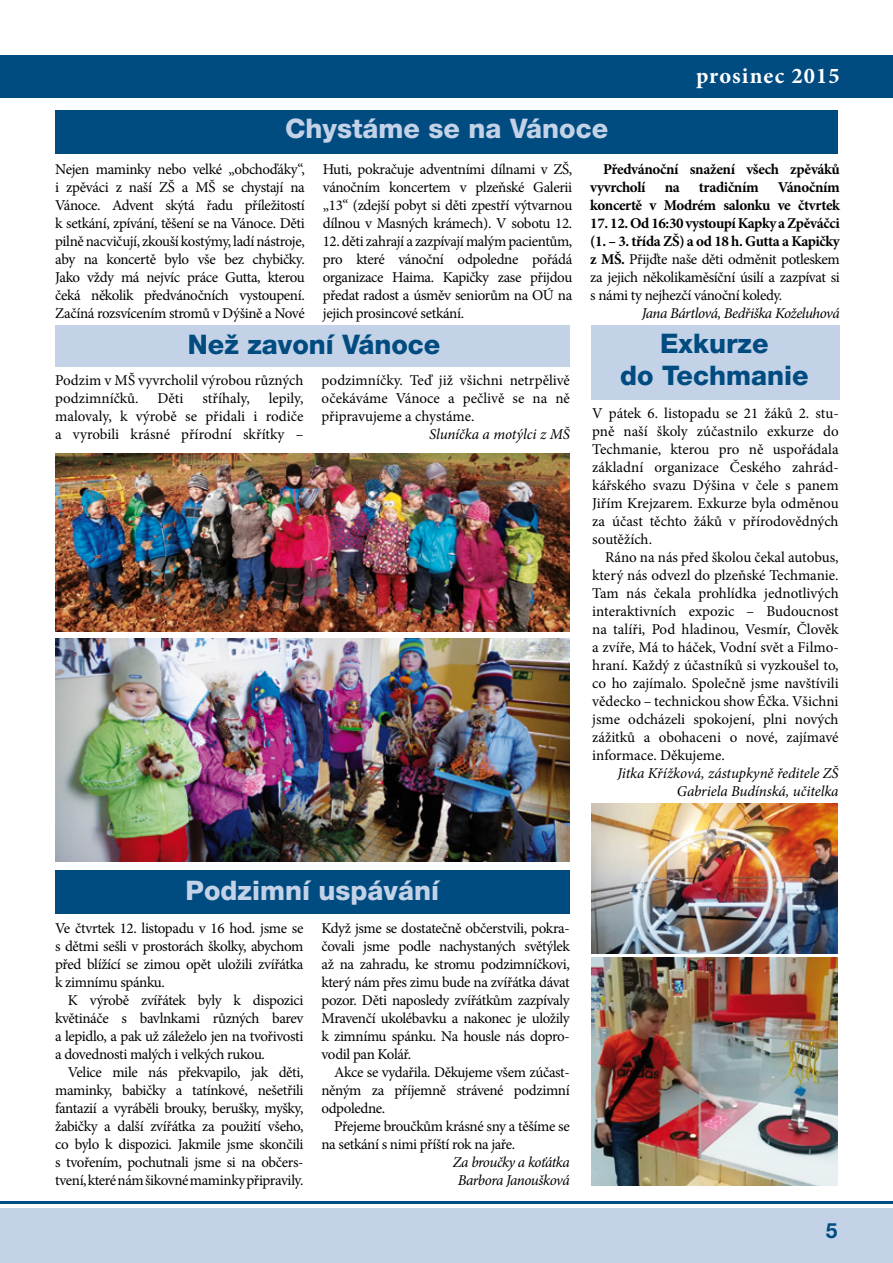
<style>
.page{position:relative;width:893px;height:1263px;background:#fff}
.page>*{position:absolute;margin:0;border:0;box-sizing:border-box;transform-origin:0 0}
.t1{font:800 27px "Helvetica Neue CE";color:#c3d2e7}
.t2{font:800 27px/32.4px "Helvetica Neue CE";color:#004b80;text-align:center}
.t3{font:700 22.5px "Minion Pro";letter-spacing:.05em;color:#fff}
.t4{font:700 21px "Helvetica Neue CE";color:#004b80}
.t5{font:15px/18px "Minion Pro";letter-spacing:-.025em;color:#000;text-align:justify}
.t6{font:italic 15px/18px "Minion Pro";letter-spacing:-.015em;color:#000;text-align:right}
.t7{font:700 15px/18px "Minion Pro";letter-spacing:-.025em;color:#000}
.t8{font:15px/18px "Minion Pro";color:#000}
.t9{font:italic 15px/18px "Minion Pro";letter-spacing:-.035em;color:#000;text-align:center}
.t10{font:15px "Minion Pro";letter-spacing:.005em;color:#000}
.s1{font-weight:700}
</style>
<div class="page">
<div style="left:0;top:1208px;width:893px;height:55px;background:#c3d2e7"></div>
<div style="left:0;top:55px;width:893px;height:43px;background:#004b80"></div>
<hr style="left:0;top:1201px;width:893px;height:2px;background:#004b80">
<div style="left:55px;top:871px;width:515px;height:43px;background:#004b80"></div>
<div style="left:591px;top:326px;width:249px;height:74px;background:#c3d2e7"></div>
<img style="left:591px;top:804px;width:246px;height:149px">
<div style="left:56px;top:326px;width:514px;height:41px;background:#c3d2e7"></div>
<img style="left:55px;top:453px;width:515px;height:178px">
<img style="left:56px;top:639px;width:514px;height:222px">
<div style="left:56px;top:111px;width:782px;height:43px;background:#004b80"></div>
<img style="left:591px;top:958px;width:246px;height:228px">
<h2 class="t3" style="left:696px;top:60px;width:145px">prosinec 2015</h2>
<h1 class="t1" style="left:285px;top:114px;width:325px">Chystáme se na Vánoce</h1>
<p class="t5" style="left:55px;top:160px;width:251px">Nejen maminky nebo velké „obchoďáky“, i zpěváci z naší ZŠ a MŠ se chystají na Vánoce. Advent skýtá řadu příležitostí k setkání, zpívání, těšení se na Vánoce. Děti pilně nacvičují, zkouší kostýmy, ladí nástroje, aby na koncertě bylo vše bez chybičky.<br>Jako vždy má nejvíc práce Gutta, kterou čeká několik předvánočních vystoupení.<br>Začíná rozsvícením stromů v Dýšině a Nové</p>
<p class="t5" style="left:323px;top:160px;width:251px">Huti, pokračuje adventními dílnami v ZŠ, vánočním koncertem v plzeňské Galerii „13“ (zdejší pobyt si děti zpestří výtvarnou dílnou v Masných krámech). V sobotu 12.</p>
<p class="t7" style="left:590px;top:160px;width:251px;text-indent:13px">Předvánoční snažení všech zpěváků vyvrcholí</p>
<p class="t7" style="left:665px;top:178px;width:17px">na</p>
<p class="t7" style="left:699px;top:178px;width:61px">tradičním</p>
<p class="t7" style="left:590px;top:178px;width:251px;text-align:right">Vánočním<br>koncertě v Modrém salonku ve čtvrtek</p>
<p class="t5" style="left:590px;top:214px;width:251px"><span class="s1">17. 12. Od 16:30 vystoupí Kapky a Zpěváčci (1. – 3. třída ZŠ) a od 18 h. Gutta a Kapičky z MŠ.</span> Přijďte naše děti odměnit potleskem za jejich několikaměsíční úsilí a zazpívat si s námi ty nejhezčí vánoční koledy.</p>
<p class="t6" style="left:642px;top:304px;width:199px">Jana Bártlová, Bedřiška Koželuhová</p>
<p class="t5" style="left:323px;top:232px;width:251px">12. děti zahrají a zazpívají malým pacientům, pro které vánoční odpoledne pořádá organizace Haima. Kapičky zase přijdou předat radost a úsměv seniorům na OÚ na jejich prosincové setkání.</p>
<h1 class="t2" style="left:188px;top:328px;width:254px">Než zavoní Vánoce</h1>
<p class="t8" style="left:55px;top:371px;width:250px">Podzim v MŠ vyvrcholil výrobou různých podzimníčků.</p>
<p class="t5" style="left:55px;top:389px;width:250px;text-indent:213px">lepily, malovaly, k výrobě se přidali i rodiče a vyrobili krásné přírodní skřítky –</p>
<p class="t5" style="left:157px;top:389px;width:28px">Děti</p>
<p class="t10" style="left:202px;top:388px;width:49px">stříhaly,</p>
<p class="t5" style="left:322px;top:371px;width:250px">podzimníčky. Teď již všichni netrpělivě očekáváme Vánoce a pečlivě se na ně připravujeme a chystáme.</p>
<p class="t6" style="left:429px;top:425px;width:142px">Sluníčka a motýlci z MŠ</p>
<h1 class="t2" style="left:620px;top:328px;width:190px">Exkurze<br>do Techmanie</h1>
<p class="t5" style="left:592px;top:404px;width:248px">V pátek 6. listopadu se 21 žáků 2. stu&shy;pně naší školy zúčastnilo exkurze do Techmanie, kterou pro ně uspořádala základní organizace Českého zahrád&shy;kářského svazu Dýšina v čele s panem Jiřím Krejzarem. Exkurze byla odměnou za účast těchto žáků v přírodovědných soutěžích.</p>
<p class="t5" style="left:592px;top:548px;width:248px;text-indent:13px">Ráno na nás před školou čekal autobus, který nás odvezl do plzeňské Techmanie.<br>Tam nás čekala prohlídka jednotlivých interaktivních expozic – Budoucnost na talíři, Pod hladinou, Vesmír, Člověk a zvíře, Má to háček, Vodní svět a Filmo&shy;hraní. Každý z účastníků si vyzkoušel to, co ho zajímalo. Společně jsme navštívili vědecko – technickou show Éčka. Všichni jsme odcházeli spokojení, plni nových zážitků a obohaceni o nové, zajímavé informace. Děkujeme.</p>
<p class="t6" style="left:618px;top:764px;width:223px">Jitka Křížková, zástupkyně ředitele ZŠ<br>Gabriela Budínská, učitelka</p>
<h1 class="t1" style="left:186px;top:876px;width:255px">Podzimní uspávání</h1>
<p class="t5" style="left:55px;top:919px;width:250px">Ve čtvrtek 12. listopadu v 16 hod. jsme se s dětmi sešli v prostorách školky, abychom před blížící se zimou opět uložili zvířátka k zimnímu spánku.</p>
<p class="t5" style="left:55px;top:991px;width:250px;text-indent:13px">K výrobě zvířátek byly k dispozici květináče s bavlnkami různých barev a lepidlo, a pak už záleželo jen na tvořivosti a dovednosti malých i velkých rukou.</p>
<p class="t5" style="left:55px;top:1063px;width:250px;text-indent:13px">Velice mile nás překvapilo, jak děti, maminky, babičky a tatínkové, nešetřili fantazií a vyráběli brouky, berušky, myšky, žabičky a další zvířátka za použití všeho, co bylo k dispozici. Jakmile jsme skončili s tvořením, pochutnali jsme si na občers&shy;tvení, které nám šikovné maminky připravily.</p>
<p class="t5" style="left:321px;top:919px;width:250px">Když jsme se dostatečně občerstvili, pokra&shy;čovali jsme podle nachystaných světýlek až na zahradu, ke stromu podzimníčkovi, který nám přes zimu bude na zvířátka dávat pozor. Děti naposledy zvířátkům zazpívaly Mravenčí ukolébavku a nakonec je uložily k zimnímu spánku. Na housle nás dopro&shy;vodil pan Kolář.</p>
<p class="t5" style="left:321px;top:1063px;width:250px;text-indent:13px">Akce se vydařila. Děkujeme všem zúčast&shy;něným za příjemně strávené podzimní odpoledne.</p>
<p class="t5" style="left:321px;top:1117px;width:250px;text-indent:13px">Přejeme broučkům krásné sny a těšíme se na setkání s nimi příští rok na jaře.</p>
<p class="t9" style="left:453px;top:1153px;width:119px">Za broučky a koťátka<br>Barbora Janoušková</p>
<h3 class="t4" style="left:826px;top:1218px;width:13px">5</h3>
</div>
